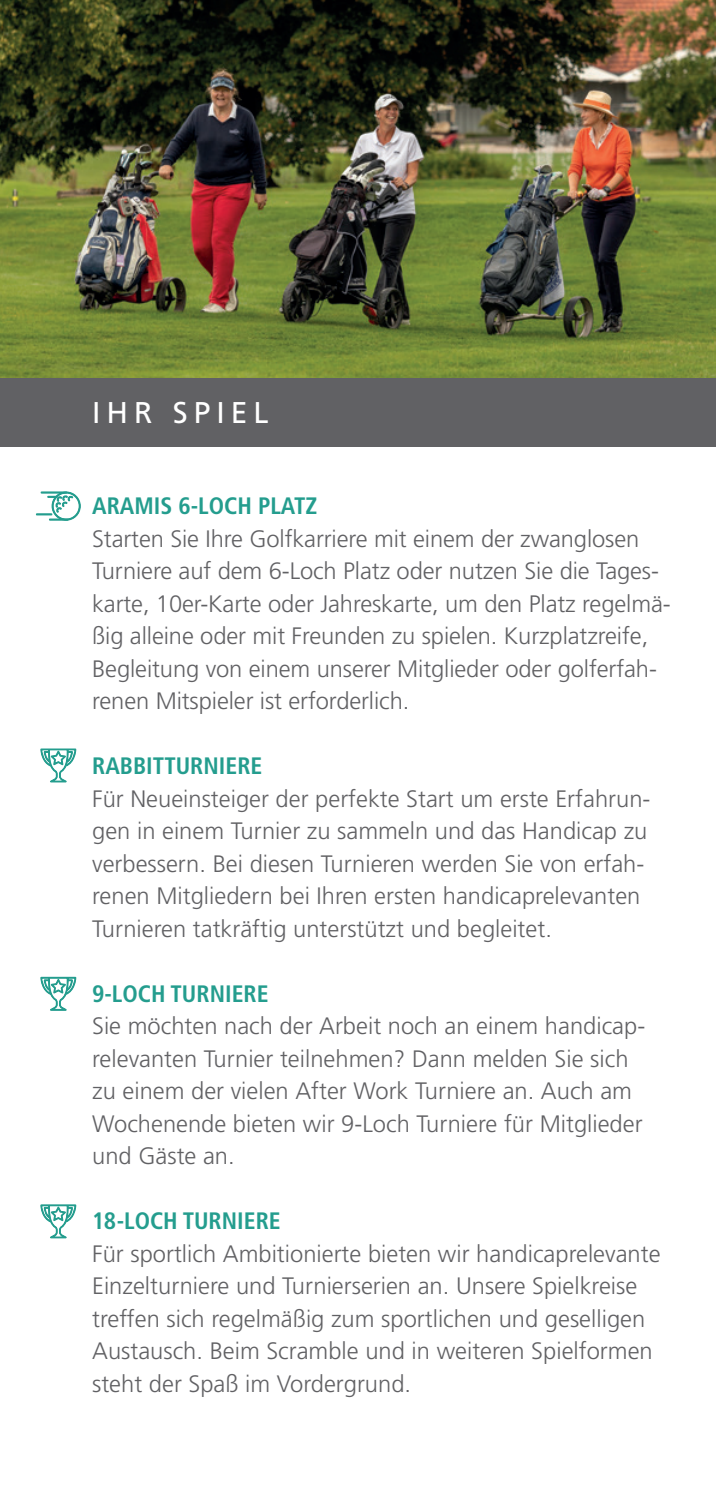
<style>
.page{position:relative;width:716px;height:1489px;background:#fff}
.page>*{position:absolute;margin:0;border:0;box-sizing:border-box;transform-origin:0 0}
.t1{font:30px "Frutiger LT Std";letter-spacing:.2em;color:#fff}
.t2{font:300 23.75px/32.5px "Frutiger LT Std";color:#616164}
.t3{font:700 condensed 23.75px "Frutiger LT Pro";color:#249d8e}
</style>
<div class="page">
<img style="left:0;top:0;width:716px;height:378px">
<div style="left:0;top:378px;width:716px;height:68px;background:#616164"></div>
<hr style="left:715px;top:1020px;width:1px;height:468px;background:#e8f1ef">
<svg style="left:40px;top:748px;width:36px;height:34px"></svg>
<svg style="left:40px;top:976px;width:36px;height:34px"></svg>
<svg style="left:40px;top:1204px;width:36px;height:34px"></svg>
<svg style="left:36px;top:491px;width:45px;height:29px"></svg>
<p class="t1" style="left:92px;top:395px;width:178px">IHR SPIEL</p>
<p class="t3" style="left:92px;top:492px;width:227px">ARAMIS 6-LOCH PLATZ</p>
<p class="t2" style="left:92px;top:522px;width:580px">Starten Sie Ihre Golfkarriere mit einem der zwanglosen Turniere auf dem 6-Loch Platz oder nutzen Sie die Tages&shy;karte, 10er-Karte oder Jahreskarte, um den Platz regelmä&shy;ßig alleine oder mit Freunden zu spielen. Kurzplatzreife, Begleitung von einem unserer Mitglieder oder golferfah&shy;renen Mitspieler ist erforderlich.</p>
<p class="t3" style="left:92px;top:751px;width:172px">RABBITTURNIERE</p>
<p class="t2" style="left:92px;top:782px;width:560px">Für Neueinsteiger der perfekte Start um erste Erfahrun&shy;gen in einem Turnier zu sammeln und das Handicap zu verbessern. Bei diesen Turnieren werden Sie von erfah&shy;renen Mitgliedern bei Ihren ersten handicaprelevanten Turnieren tatkräftig unterstützt und begleitet.</p>
<p class="t3" style="left:92px;top:979px;width:178px">9-LOCH TURNIERE</p>
<p class="t2" style="left:92px;top:1010px;width:554px">Sie möchten nach der Arbeit noch an einem handicap&shy;relevanten Turnier teilnehmen? Dann melden Sie sich zu einem der vielen After Work Turniere an. Auch am Wochenende bieten wir 9-Loch Turniere für Mitglieder und Gäste an.</p>
<p class="t3" style="left:92px;top:1206px;width:190px">18-LOCH TURNIERE</p>
<p class="t2" style="left:92px;top:1237px;width:570px">Für sportlich Ambitionierte bieten wir handicaprelevante Einzelturniere und Turnierserien an. Unsere Spielkreise treffen sich regelmäßig zum sportlichen und geselligen Austausch. Beim Scramble und in weiteren Spielformen steht der Spaß im Vordergrund.</p>
</div>
